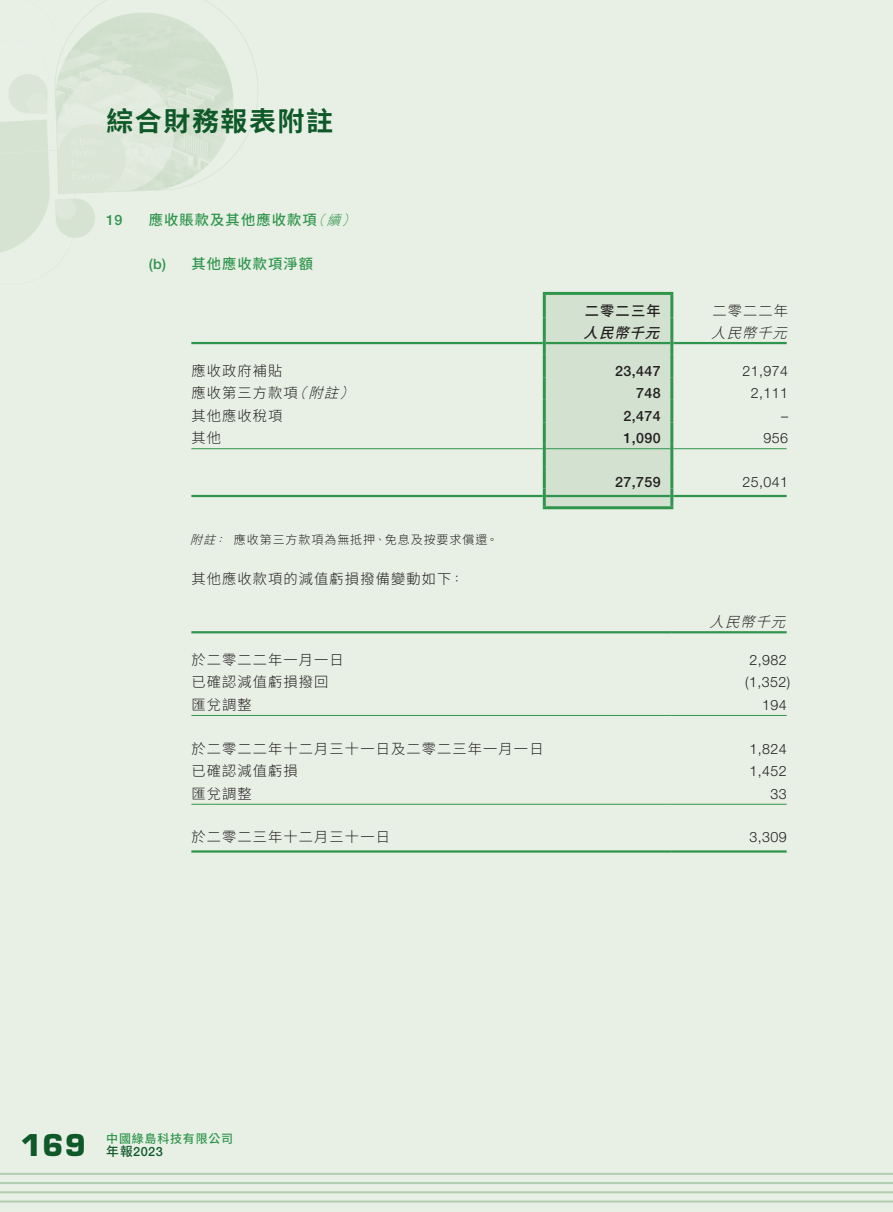
<style>
.page{position:relative;width:893px;height:1212px;background:#fff}
.page>*{position:absolute;margin:0;border:0;box-sizing:border-box;transform-origin:0 0}
.t1{font:700 29.25px "Eurostile LT Std";color:#0f5929}
.t2{font:700 27px "Noto Sans CJ Ktc";letter-spacing:.055em;color:#0f5929}
.t3{font:300 14.25px "Noto Sans CJ Ktc";letter-spacing:.08em;color:#231f20}
.t4{font:300 14.25px "Helvetica Neue LT Std";letter-spacing:.03em;color:#231f20}
.t5{font:500 14.25px "Helvetica Neue LT Std";letter-spacing:.03em;color:#231f20}
.t6{font:500 14.25px "Noto Sans CJ Ktc";letter-spacing:.08em;color:#30954c}
.t7{font:italic 300 14.25px "Noto Sans CJ Ktc";color:#231f20}
.t8{font:500 14.25px "Helvetica Neue LT Std";color:#30954c}
.t9{font:500 14.25px "Noto Sans CJ Ktc";letter-spacing:.08em;color:#231f20}
.t10{font:italic 500 14.25px "Noto Sans CJ Ktc";color:#231f20}
.t11{font:italic 300 14.25px "M Hei HK";color:#231f20}
.t12{font:italic 300 13.5px "M Hei HK";color:#30954c}
.t13{font:500 12.75px "Helvetica Neue LT Std";color:#0f5929}
.t14{font:300 12px "Noto Sans CJ Ktc";letter-spacing:.08em;color:#231f20}
.t15{font:500 12px "Noto Sans CJ Ktc";letter-spacing:.065em;color:#30954c}
.t16{font:italic 300 12px "Noto Sans CJ Ktc";color:#231f20}
.s1{font-family:"Noto Sans CJ Ktc"}
.s2{font-family:"M Hei HK"}
.s3{font-family:"M Hei HK";font-style:italic}
</style>
<div class="page">
<div style="left:546px;top:295px;width:124px;height:211px;background:#d3e1d0"></div>
<hr style="left:543px;top:295px;width:3px;height:22px;background:#30954c">
<hr style="left:543px;top:292px;width:130px;height:3px;background:#30954c">
<hr style="left:670px;top:295px;width:3px;height:22px;background:#30954c">
<hr style="left:543px;top:317px;width:3px;height:23px;background:#30954c">
<hr style="left:670px;top:317px;width:3px;height:23px;background:#30954c">
<hr style="left:543px;top:340px;width:3px;height:15px;background:#30954c">
<hr style="left:670px;top:340px;width:3px;height:15px;background:#30954c">
<hr style="left:543px;top:355px;width:3px;height:22px;background:#30954c">
<hr style="left:670px;top:355px;width:3px;height:22px;background:#30954c">
<hr style="left:543px;top:377px;width:3px;height:23px;background:#30954c">
<hr style="left:670px;top:377px;width:3px;height:23px;background:#30954c">
<hr style="left:543px;top:400px;width:3px;height:22px;background:#30954c">
<hr style="left:670px;top:400px;width:3px;height:22px;background:#30954c">
<hr style="left:543px;top:422px;width:3px;height:23px;background:#30954c">
<hr style="left:670px;top:422px;width:3px;height:23px;background:#30954c">
<hr style="left:543px;top:445px;width:3px;height:21px;background:#30954c">
<hr style="left:670px;top:445px;width:3px;height:21px;background:#30954c">
<hr style="left:543px;top:466px;width:3px;height:23px;background:#30954c">
<hr style="left:670px;top:466px;width:3px;height:23px;background:#30954c">
<hr style="left:543px;top:489px;width:3px;height:17px;background:#30954c">
<hr style="left:543px;top:506px;width:130px;height:3px;background:#30954c">
<hr style="left:670px;top:489px;width:3px;height:17px;background:#30954c">
<hr style="left:191px;top:342px;width:352px;height:2px;background:#30954c">
<hr style="left:546px;top:342px;width:124px;height:2px;background:#30954c">
<hr style="left:673px;top:342px;width:114px;height:2px;background:#30954c">
<hr style="left:191px;top:448px;width:352px;height:1px;background:#30954c">
<hr style="left:546px;top:448px;width:124px;height:1px;background:#30954c">
<hr style="left:673px;top:448px;width:114px;height:1px;background:#30954c">
<hr style="left:191px;top:495px;width:352px;height:2px;background:#30954c">
<hr style="left:546px;top:495px;width:124px;height:2px;background:#30954c">
<hr style="left:673px;top:495px;width:114px;height:2px;background:#30954c">
<hr style="left:191px;top:631px;width:481px;height:2px;background:#30954c">
<hr style="left:672px;top:631px;width:115px;height:2px;background:#30954c">
<hr style="left:191px;top:715px;width:481px;height:1px;background:#30954c">
<hr style="left:672px;top:715px;width:115px;height:1px;background:#30954c">
<hr style="left:191px;top:804px;width:481px;height:1px;background:#30954c">
<hr style="left:672px;top:804px;width:115px;height:1px;background:#30954c">
<hr style="left:191px;top:850px;width:481px;height:3px;background:#30954c">
<hr style="left:672px;top:850px;width:115px;height:3px;background:#30954c">
<h2 class="t2" style="left:106px;top:105px;width:228px">綜合財務報表附註</h2>
<p class="t8" style="left:106px;top:212px;width:18px">19</p>
<p class="t6" style="left:149px;top:212px;width:169px">應收賬款及其他應收款項</p>
<p class="t12" style="left:312px;top:213px;width:41px">（<span class="s1">續</span></p>
<p class="t12" style="left:341px;top:213px;width:19px">(</p>
<p class="t8" style="left:149px;top:255px;width:19px">b( )</p>
<p class="t6" style="left:191px;top:256px;width:123px">其他應收款項淨額</p>
<p class="t3" style="left:191px;top:362px;width:93px">應收政府補貼</p>
<p class="t7" style="left:292px;top:385px;width:58px"><span class="s2">（</span>附註</p>
<p class="t11" style="left:339px;top:386px;width:20px">(</p>
<p class="t3" style="left:191px;top:385px;width:108px">應收第三方款項</p>
<p class="t3" style="left:191px;top:407px;width:93px">其他應收稅項</p>
<p class="t3" style="left:191px;top:430px;width:31px">其他</p>
<p class="t14" style="left:214px;top:533px;width:286px"><span class="s3">：</span>應收第三方款項為無抵押<span class="s2">、</span>免息及按要求償還<span class="s2">。</span></p>
<p class="t16" style="left:190px;top:533px;width:36px">附註</p>
<p class="t3" style="left:191px;top:570px;width:274px">其他應收款項的減值虧損撥備變動如下<span class="s2">：</span></p>
<p class="t3" style="left:191px;top:651px;width:154px">於二零二二年一月一日</p>
<p class="t3" style="left:191px;top:674px;width:139px">已確認減值虧損撥回</p>
<p class="t3" style="left:191px;top:696px;width:62px">匯兌調整</p>
<p class="t3" style="left:191px;top:740px;width:354px">於二零二二年十二月三十一日及二零二三年一月一日</p>
<p class="t3" style="left:191px;top:763px;width:108px">已確認減值虧損</p>
<p class="t3" style="left:191px;top:785px;width:62px">匯兌調整</p>
<p class="t3" style="left:191px;top:829px;width:200px">於二零二三年十二月三十一日</p>
<p class="t9" style="left:585px;top:302px;width:77px">二零二三年</p>
<p class="t10" style="left:583px;top:325px;width:88px">人民幣千元</p>
<p class="t5" style="left:615px;top:362px;width:47px">23,447</p>
<p class="t5" style="left:636px;top:384px;width:26px">748</p>
<p class="t5" style="left:623px;top:407px;width:39px">2,474</p>
<p class="t5" style="left:623px;top:429px;width:39px">1,090</p>
<p class="t5" style="left:615px;top:473px;width:47px">27,759</p>
<p class="t3" style="left:712px;top:302px;width:77px">二零二二年</p>
<p class="t7" style="left:711px;top:325px;width:88px">人民幣千元</p>
<p class="t4" style="left:743px;top:362px;width:47px">21,974</p>
<p class="t4" style="left:751px;top:384px;width:39px">2,111</p>
<p class="t4" style="left:781px;top:407px;width:9px">–</p>
<p class="t4" style="left:764px;top:429px;width:26px">956</p>
<p class="t4" style="left:743px;top:473px;width:47px">25,041</p>
<p class="t7" style="left:709px;top:614px;width:88px">人民幣千元</p>
<p class="t4" style="left:749px;top:651px;width:39px">2,982</p>
<p class="t4" style="left:745px;top:673px;width:46px">)1,352(</p>
<p class="t4" style="left:762px;top:696px;width:26px">194</p>
<p class="t4" style="left:749px;top:740px;width:39px">1,824</p>
<p class="t4" style="left:749px;top:762px;width:39px">1,452</p>
<p class="t4" style="left:770px;top:785px;width:18px">33</p>
<p class="t4" style="left:749px;top:829px;width:39px">3,309</p>
<h1 class="t1" style="left:20px;top:1127px;width:67px">169</h1>
<p class="t15" style="left:106px;top:1131px;width:128px">中國綠島科技有限公司</p>
<p class="t13" style="left:106px;top:1144px;width:58px"><span class="s1">年報</span>2023</p>
</div>
